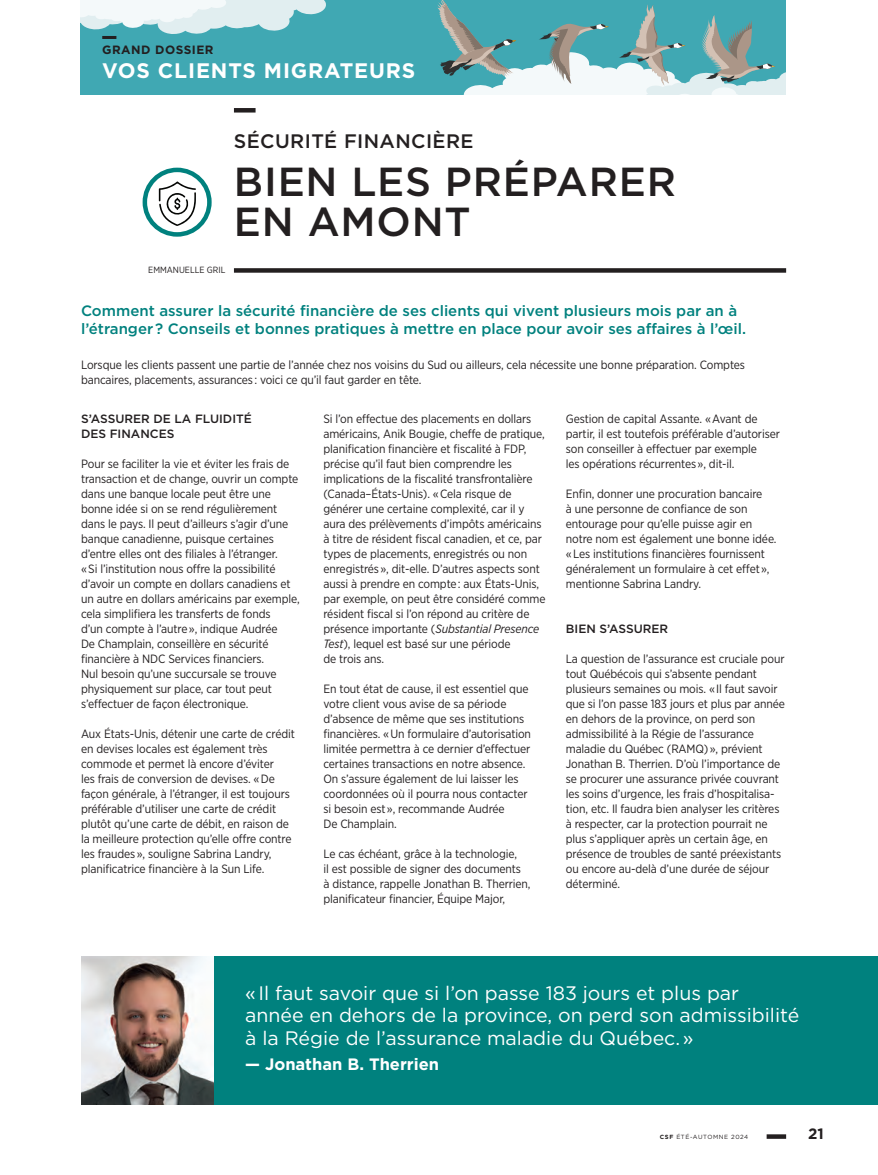
<style>
.page{position:relative;width:878px;height:1175px;background:#fff}
.page>*{position:absolute;margin:0;border:0;box-sizing:border-box;transform-origin:0 0}
.t1{font:500 40.5px/40.5px "Gotham";letter-spacing:.02em;color:#231f20}
.t2{font:700 21px "Gotham";letter-spacing:.04em;color:#fff}
.t3{font:19.5px/22.5px "Gotham";color:#fff}
.t4{font:500 19.5px "Gotham";letter-spacing:.02em;color:#231f20}
.t5{font:700 16.5px "Gotham";color:#fff}
.t6{font:500 15px/18px "Gotham";color:#00817e}
.t7{font:700 15px "Gotham";color:#231f20}
.t8{font:12px/15px "Gotham Narrow";letter-spacing:-.01em;color:#231f20}
.t9{font:500 12px/15px "Gotham";color:#231f20}
.t10{font:700 12px "Gotham";letter-spacing:.04em;color:#231f20}
.t11{font:9px "Gotham Narrow";color:#231f20}
.t12{font:6px "Gotham";letter-spacing:.1em;color:#231f20}
.s1{font-style:italic}
.s2{font-weight:700}
</style>
<div class="page">
<svg style="left:766px;top:1134px;width:20px;height:4px"></svg>
<div style="left:81px;top:956px;width:797px;height:148px;background:#00817e"></div>
<div style="left:234px;top:268px;width:552px;height:5px;background:#231f20"></div>
<hr style="left:234px;top:108px;width:21px;height:4px;background:#231f20">
<div style="left:143px;top:168px;width:69px;height:69px;border:4px solid #00817e;border-radius:50%"></div>
<div style="left:81px;top:0;width:704px;height:94px;background:#40a8b3"></div>
<svg style="left:81px;top:0;width:245px;height:34px"></svg>
<svg style="left:437px;top:0;width:348px;height:94px"></svg>
<hr style="left:102px;top:36px;width:14px;height:3px;background:#231f20">
<svg style="left:159px;top:181px;width:37px;height:45px"></svg>
<img style="left:81px;top:956px;width:133px;height:148px">
<p class="t10" style="left:102px;top:42px;width:113px">GRAND DOSSIER</p>
<h2 class="t2" style="left:102px;top:57px;width:314px">VOS CLIENTS MIGRATEURS</h2>
<h3 class="t4" style="left:234px;top:128px;width:241px">SÉCURITÉ FINANCIÈRE</h3>
<h1 class="t1" style="left:234px;top:161px;width:443px">BIEN LES PRÉPARER<br>EN AMONT</h1>
<p class="t11" style="left:148px;top:264px;width:79px">EMMANUELLE GRIL</p>
<p class="t6" style="left:81px;top:301px;width:666px">Comment assurer la sécurité financière de ses clients qui vivent plusieurs mois par an à l’étranger ? Conseils et bonnes pratiques à mettre en place pour avoir ses affaires à l’œil.</p>
<p class="t8" style="left:81px;top:357px;width:665px">Lorsque les clients passent une partie de l’année chez nos voisins du Sud ou ailleurs, cela nécessite une bonne préparation. Comptes bancaires, placements, assurances : voici ce qu’il faut garder en tête.</p>
<p class="t9" style="left:81px;top:411px;width:172px">S’ASSURER DE LA FLUIDITÉ<br>DES FINANCES</p>
<p class="t8" style="left:81px;top:456px;width:220px">Pour se faciliter la vie et éviter les frais de transaction et de change, ouvrir un compte dans une banque locale peut être une bonne idée si on se rend régulièrement dans le pays. Il peut d’ailleurs s’agir d’une banque canadienne, puisque certaines d’entre elles ont des filiales à l’étranger.<br>« Si l’institution nous offre la possibilité d’avoir un compte en dollars canadiens et un autre en dollars américains par exemple, cela simplifiera les transferts de fonds<br>d’un compte à l’autre », indique Audrée<br>De Champlain, conseillère en sécurité financière à NDC Services financiers.<br>Nul besoin qu’une succursale se trouve physiquement sur place, car tout peut s’effectuer de façon électronique.</p>
<p class="t8" style="left:81px;top:726px;width:215px">Aux États-Unis, détenir une carte de crédit en devises locales est également très commode et permet là encore d’éviter<br>les frais de conversion de devises. « De façon générale, à l’étranger, il est toujours préférable d’utiliser une carte de crédit plutôt qu’une carte de débit, en raison de la meilleure protection qu’elle offre contre les fraudes », souligne Sabrina Landry, planificatrice financière à la Sun Life.</p>
<p class="t8" style="left:323px;top:411px;width:223px">Si l’on effectue des placements en dollars américains, Anik Bougie, cheffe de pratique, planification financière et fiscalité à FDP, précise qu’il faut bien comprendre les implications de la fiscalité transfrontalière (Canada–États-Unis). « Cela risque de générer une certaine complexité, car il y aura des prélèvements d’impôts américains à titre de résident fiscal canadien, et ce, par types de placements, enregistrés ou non enregistrés », dit-elle. D’autres aspects sont aussi à prendre en compte : aux États-Unis, par exemple, on peut être considéré comme résident fiscal si l’on répond au critère de présence importante (<span class="s1">Substantial Presence Test</span>), lequel est basé sur une période<br>de trois ans.</p>
<p class="t8" style="left:323px;top:681px;width:209px">En tout état de cause, il est essentiel que votre client vous avise de sa période d’absence de même que ses institutions financières. « Un formulaire d’autorisation limitée permettra à ce dernier d’effectuer certaines transactions en notre absence.<br>On s’assure également de lui laisser les coordonnées où il pourra nous contacter si besoin est », recommande Audrée<br>De Champlain.</p>
<p class="t8" style="left:323px;top:846px;width:208px">Le cas échéant, grâce à la technologie,<br>il est possible de signer des documents<br>à distance, rappelle Jonathan B. Therrien, planificateur financier, Équipe Major,</p>
<p class="t8" style="left:566px;top:411px;width:215px">Gestion de capital Assante. « Avant de partir, il est toutefois préférable d’autoriser son conseiller à effectuer par exemple<br>les opérations récurrentes », dit-il.</p>
<p class="t8" style="left:566px;top:486px;width:212px">Enfin, donner une procuration bancaire<br>à une personne de confiance de son entourage pour qu’elle puisse agir en notre nom est également une bonne idée. « Les institutions financières fournissent généralement un formulaire à cet effet », mentionne Sabrina Landry.</p>
<p class="t9" style="left:566px;top:621px;width:104px">BIEN S’ASSURER</p>
<p class="t8" style="left:566px;top:651px;width:220px">La question de l’assurance est cruciale pour tout Québécois qui s’absente pendant plusieurs semaines ou mois. « Il faut savoir que si l’on passe 183 jours et plus par année en dehors de la province, on perd son admissibilité à la Régie de l’assurance maladie du Québec (RAMQ) », prévient Jonathan B. Therrien. D’où l’importance de se procurer une assurance privée couvrant les soins d’urgence, les frais d’hospitalisa&shy;tion, etc. Il faudra bien analyser les critères à respecter, car la protection pourrait ne plus s’appliquer après un certain âge, en présence de troubles de santé préexistants ou encore au-delà d’une durée de séjour déterminé.</p>
<h3 class="t3" style="left:245px;top:981px;width:555px">« Il faut savoir que si l’on passe 183 jours et plus par année en dehors de la province, on perd son admissibilité à la Régie de l’assurance maladie du Québec. »</h3>
<h3 class="t5" style="left:245px;top:1053px;width:195px">— Jonathan B. Therrien</h3>
<p class="t12" style="left:660px;top:1132px;width:90px"><span class="s2">CSF</span> ÉTÉ-AUTOMNE 2024</p>
<p class="t7" style="left:808px;top:1123px;width:17px">21</p>
</div>
